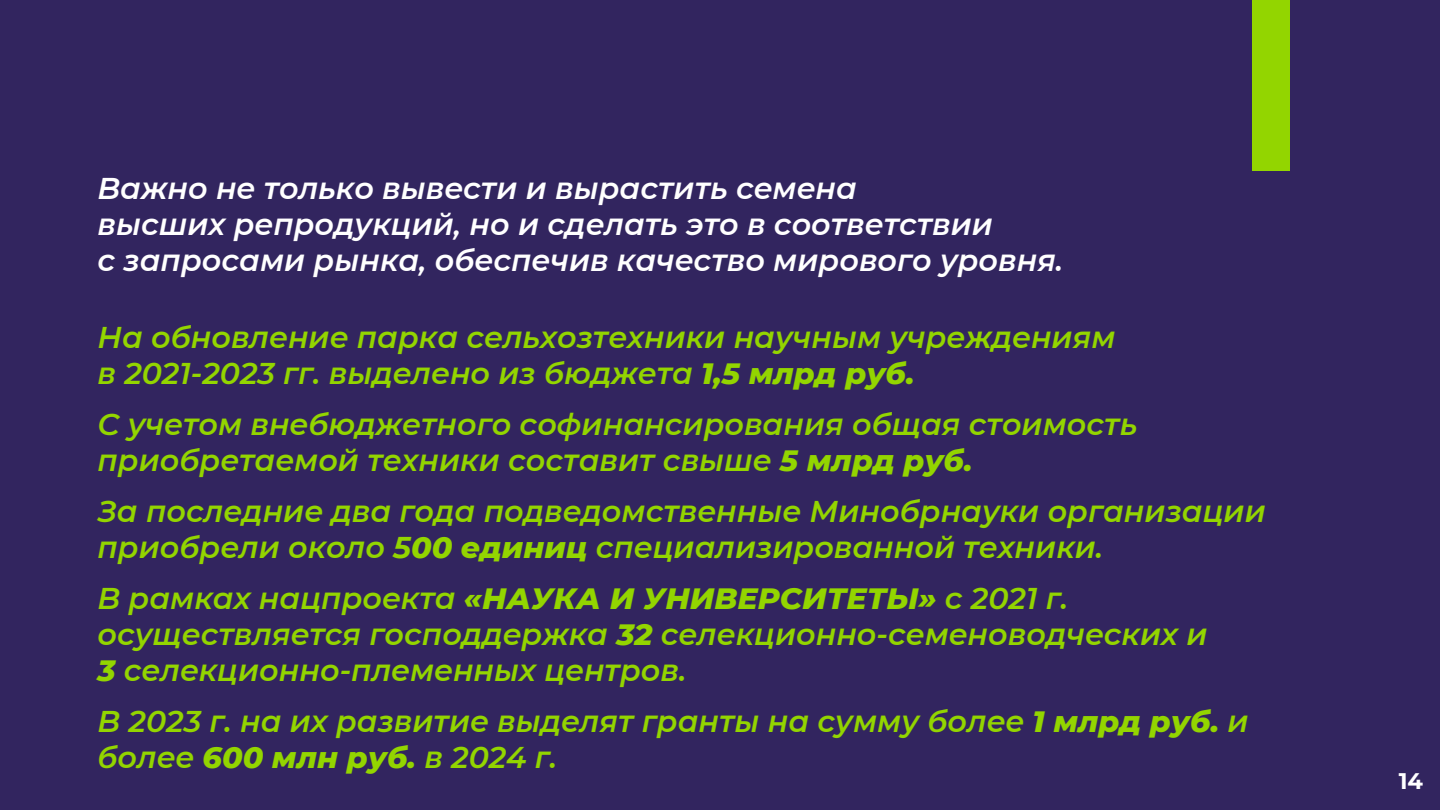
<style>
.page{position:relative;width:1440px;height:810px;background:#32255f}
.page>*{position:absolute;margin:0;border:0;box-sizing:border-box;transform-origin:0 0}
.t1{font:italic 600 30px/36px "Montserrat";color:#93d500}
.t2{font:italic 600 30px/36px "Montserrat";color:#fff}
.t3{font:700 22.5px "Montserrat";color:#fff}
.s1{font-weight:800}
.s2{font-weight:700}
</style>
<div class="page">
<div style="left:1252px;top:0;width:38px;height:170px;background:#93d500"></div>
<p class="t2" style="left:98px;top:169px;width:967px">Важно не только вывести и вырастить семена<br>высших репродукций, но и сделать это в соответствии<br>с запросами рынка, обеспечив качество мирового уровня.</p>
<p class="t1" style="left:98px;top:318px;width:1020px">На обновление парка сельхозтехники научным учреждениям в 2021-2023 гг. выделено из бюджета <span class="s1">1,5 млрд руб.</span></p>
<p class="t1" style="left:98px;top:405px;width:1041px">С учетом внебюджетного софинансирования общая стоимость приобретаемой техники составит свыше <span class="s1">5 млрд руб.</span></p>
<p class="t1" style="left:98px;top:492px;width:1170px">За последние два года подведомственные Минобрнауки организации приобрели около <span class="s2">5</span><span class="s1">00 единиц</span> специализированной техники.</p>
<p class="t1" style="left:98px;top:579px;width:1112px">В рамках нацпроекта <span class="s1">«НАУКА И УНИВЕРСИТЕТЫ»</span> с 2021 г. осуществляется господдержка <span class="s1">32</span> селекционно-семеноводческих и<br><span class="s1">3</span> селекционно-племенных центров.</p>
<p class="t1" style="left:98px;top:702px;width:1153px">В 2023 г. на их развитие выделят гранты на сумму более <span class="s1">1 млрд руб.</span> и более <span class="s1">600 млн руб.</span> в 2024 г.</p>
<p class="t3" style="left:1399px;top:765px;width:26px">14</p>
</div>
